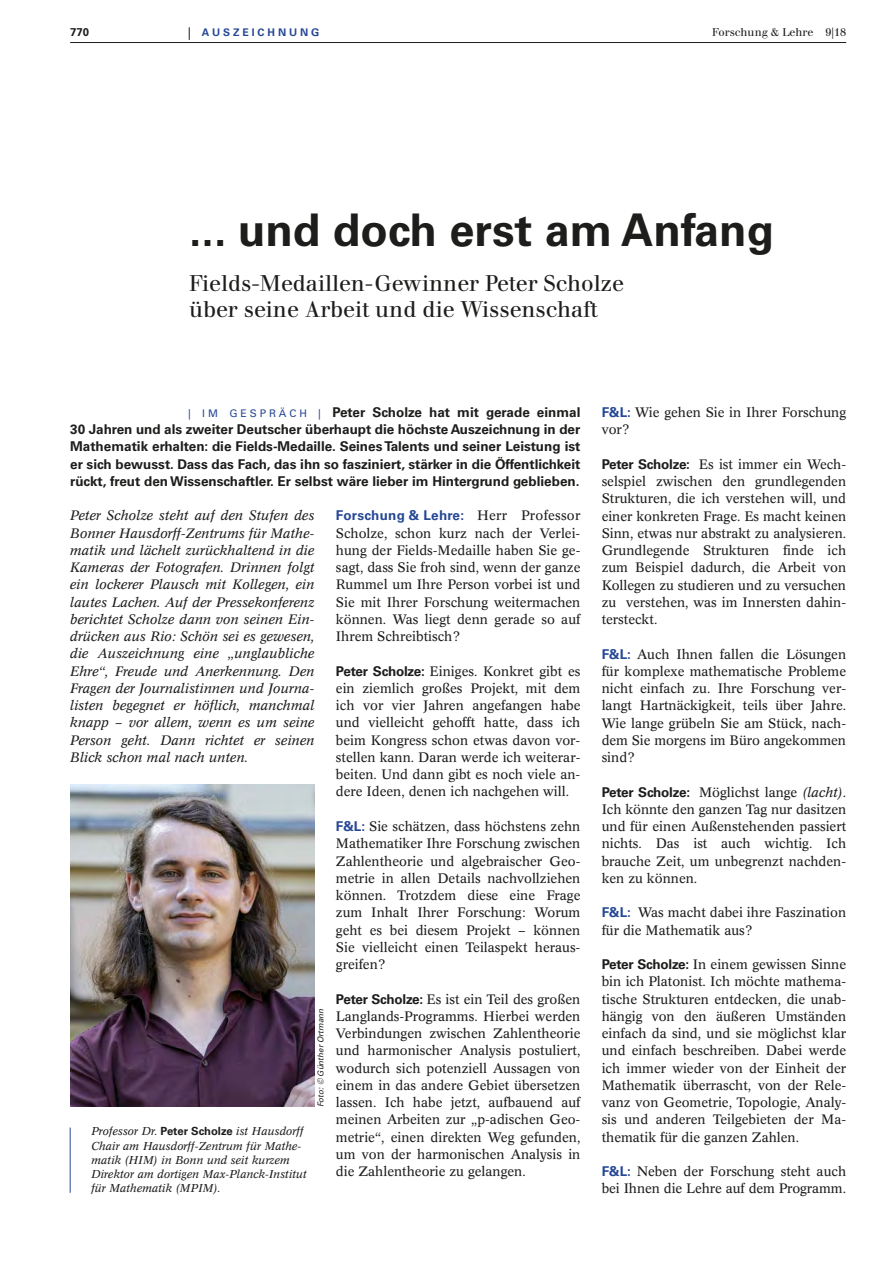
<style>
.page{position:relative;width:893px;height:1263px;background:#fff}
.page>*{position:absolute;margin:0;border:0;box-sizing:border-box;transform-origin:0 0}
.t1{font:700 45px "Univers LT";color:#1d1d1c}
.t2{font:22.5px/25.8px "Walbaum";color:#1d1d1c}
.t3{font:13.5px/17.2px "Concorde BE";color:#1d1d1c;text-align:justify}
.t4{font:italic 13.5px/17.2px "Concorde BE";color:#1d1d1c;text-align:justify}
.t5{font:700 13.5px/17.2px "Univers LT";color:#1d1d1c;text-align:justify}
.t6{font:700 13.5px "Univers LT";letter-spacing:.02em;color:#264895}
.t7{font:italic 11.25px/14.2px "Concorde BE";color:#1d1d1c}
.t8{font:11.25px "Walbaum";color:#1d1d1c}
.t9{font:700 11.25px "Univers LT";color:#1d1d1c}
.t10{font:700 10.5px "Univers LT";letter-spacing:.28em;color:#264895}
.t11{font:italic 8.1px "Univers LT";color:#1d1d1c}
.s1{font-weight:400;font-size:10.5px;color:#264895}
.s2{font-family:"Concorde BE";font-weight:400;color:#1d1d1c}
.s3{font-family:"Univers LT";font-weight:700}
.s4{font-family:"Univers LT";font-weight:700;color:#264895}
.s5{font-family:"Univers LT";font-weight:700;font-style:normal}
.s6{font-style:italic}
</style>
<div class="page">
<hr style="left:70px;top:42px;width:776px;height:1px;background:#1d1d1c">
<svg style="left:189px;top:27px;width:1px;height:13px"></svg>
<hr style="left:70px;top:1127px;width:1px;height:66px;background:#264895">
<img style="left:70px;top:785px;width:245px;height:322px">
<p class="t9" style="left:70px;top:28px;width:20px">770</p>
<p class="t10" style="left:202px;top:28px;width:119px">AUSZEICHNUNG</p>
<p class="t8" style="left:712px;top:28px;width:135px">Forschung &amp; Lehre 9|18</p>
<h1 class="t1" style="left:189px;top:214px;width:587px">... und doch erst am Anfang</h1>
<h2 class="t2" style="left:189px;top:273px;width:436px">Fields-Medaillen-Gewinner Peter Scholze über seine Arbeit und die Wissenschaft</h2>
<p class="t5" style="left:70px;top:405px;width:512px;text-indent:118px"><span class="s1">| I M G E S P R Ä C H |</span> Peter Scholze hat mit gerade einmal 30 Jahren und als zweiter Deutscher überhaupt die höchste Auszeichnung in der Mathematik erhalten: die Fields-Medaille. Seines Talents und seiner Leistung ist er sich bewusst. Dass das Fach, das ihn so fasziniert, stärker in die Öffentlichkeit rückt, freut den Wissenschaftler. Er selbst wäre lieber im Hintergrund geblieben.</p>
<p class="t4" style="left:70px;top:508px;width:246px">Peter Scholze steht auf den Stufen des Bonner Hausdorff-Zentrums für Mathe&shy;matik und lächelt zurückhaltend in die Kameras der Fotografen. Drinnen folgt ein lockerer Plausch mit Kollegen, ein lautes Lachen. Auf der Pressekonferenz berichtet Scholze dann von seinen Ein&shy;drücken aus Rio: Schön sei es gewesen, die Auszeichnung eine „unglaubliche Ehre“, Freude und Anerkennung. Den Fragen der Journalistinnen und Journa&shy;listen begegnet er höflich, manchmal knapp – vor allem, wenn es um seine Person geht. Dann richtet er seinen Blick schon mal nach unten.</p>
<p class="t6" style="left:336px;top:511px;width:246px">Forschung &amp; Lehre: <span class="s2">Herr Professor</span></p>
<p class="t3" style="left:336px;top:525px;width:246px">Scholze, schon kurz nach der Verlei&shy;hung der Fields-Medaille haben Sie ge&shy;sagt, dass Sie froh sind, wenn der ganze Rummel um Ihre Person vorbei ist und Sie mit Ihrer Forschung weitermachen können. Was liegt denn gerade so auf Ihrem Schreibtisch?</p>
<p class="t3" style="left:336px;top:663px;width:246px"><span class="s3">Peter Scholze:</span> Einiges. Konkret gibt es ein ziemlich großes Projekt, mit dem ich vor vier Jahren angefangen habe und vielleicht gehofft hatte, dass ich beim Kongress schon etwas davon vor&shy;stellen kann. Daran werde ich weiterar&shy;beiten. Und dann gibt es noch viele an&shy;dere Ideen, denen ich nachgehen will.</p>
<p class="t3" style="left:336px;top:819px;width:246px"><span class="s4">F&amp;L:</span> Sie schätzen, dass höchstens zehn Mathematiker Ihre Forschung zwischen Zahlentheorie und algebraischer Geo&shy;metrie in allen Details nachvollziehen können. Trotzdem diese eine Frage zum Inhalt Ihrer Forschung: Worum geht es bei diesem Projekt – können Sie vielleicht einen Teilaspekt heraus&shy;greifen?</p>
<p class="t3" style="left:336px;top:991px;width:246px"><span class="s3">Peter Scholze:</span> Es ist ein Teil des großen Langlands-Programms. Hierbei werden Verbindungen zwischen Zahlentheorie und harmonischer Analysis postuliert, wodurch sich potenziell Aussagen von einem in das andere Gebiet übersetzen lassen. Ich habe jetzt, aufbauend auf meinen Arbeiten zur „p-adischen Geo&shy;metrie“, einen direkten Weg gefunden, um von der harmonischen Analysis in die Zahlentheorie zu gelangen.</p>
<p class="t11" style="left:318px;top:1107px;width:100px;rotate:-90deg">Foto: © Günther Ortmann</p>
<p class="t7" style="left:91px;top:1125px;width:217px">Professor Dr. <span class="s5">Peter Scholze</span> ist Hausdorff Chair am Hausdorff-Zentrum für Mathe&shy;matik (HIM) in Bonn und seit kurzem Direktor am dortigen Max-Planck-Institut für Mathe matik (MPIM).</p>
<p class="t3" style="left:602px;top:405px;width:246px"><span class="s4">F&amp;L:</span> Wie gehen Sie in Ihrer Forschung vor?</p>
<p class="t3" style="left:602px;top:456px;width:246px"><span class="s3">Peter Scholze:</span> Es ist immer ein Wech&shy;selspiel zwischen den grundlegenden Strukturen, die ich verstehen will, und einer konkreten Frage. Es macht keinen Sinn, etwas nur abstrakt zu analysieren.<br>Grundlegende Strukturen finde ich zum Beispiel dadurch, die Arbeit von Kollegen zu studieren und zu versuchen zu verstehen, was im Innersten dahin&shy;tersteckt.</p>
<p class="t3" style="left:602px;top:646px;width:246px"><span class="s4">F&amp;L:</span> Auch Ihnen fallen die Lösungen für komplexe mathematische Probleme nicht einfach zu. Ihre Forschung ver&shy;langt Hartnäckigkeit, teils über Jahre.<br>Wie lange grübeln Sie am Stück, nach&shy;dem Sie morgens im Büro angekommen sind?</p>
<p class="t3" style="left:602px;top:784px;width:246px"><span class="s3">Peter Scholze:</span> Möglichst lange <span class="s6">(lacht)</span>.<br>Ich könnte den ganzen Tag nur dasitzen und für einen Außenstehenden passiert nichts. Das ist auch wichtig. Ich brauche Zeit, um unbegrenzt nachden&shy;ken zu können.</p>
<p class="t3" style="left:602px;top:905px;width:246px"><span class="s4">F&amp;L:</span> Was macht dabei ihre Faszination für die Mathematik aus?</p>
<p class="t3" style="left:602px;top:957px;width:246px"><span class="s3">Peter Scholze:</span> In einem gewissen Sinne bin ich Platonist. Ich möchte mathema&shy;tische Strukturen entdecken, die unab&shy;hängig von den äußeren Umständen einfach da sind, und sie möglichst klar und einfach beschreiben. Dabei werde ich immer wieder von der Einheit der Mathematik überrascht, von der Rele&shy;vanz von Geometrie, Topologie, Analy&shy;sis und anderen Teilgebieten der Ma&shy;thematik für die ganzen Zahlen.</p>
<p class="t3" style="left:602px;top:1164px;width:246px"><span class="s4">F&amp;L:</span> Neben der Forschung steht auch bei Ihnen die Lehre auf dem Programm.</p>
</div>
